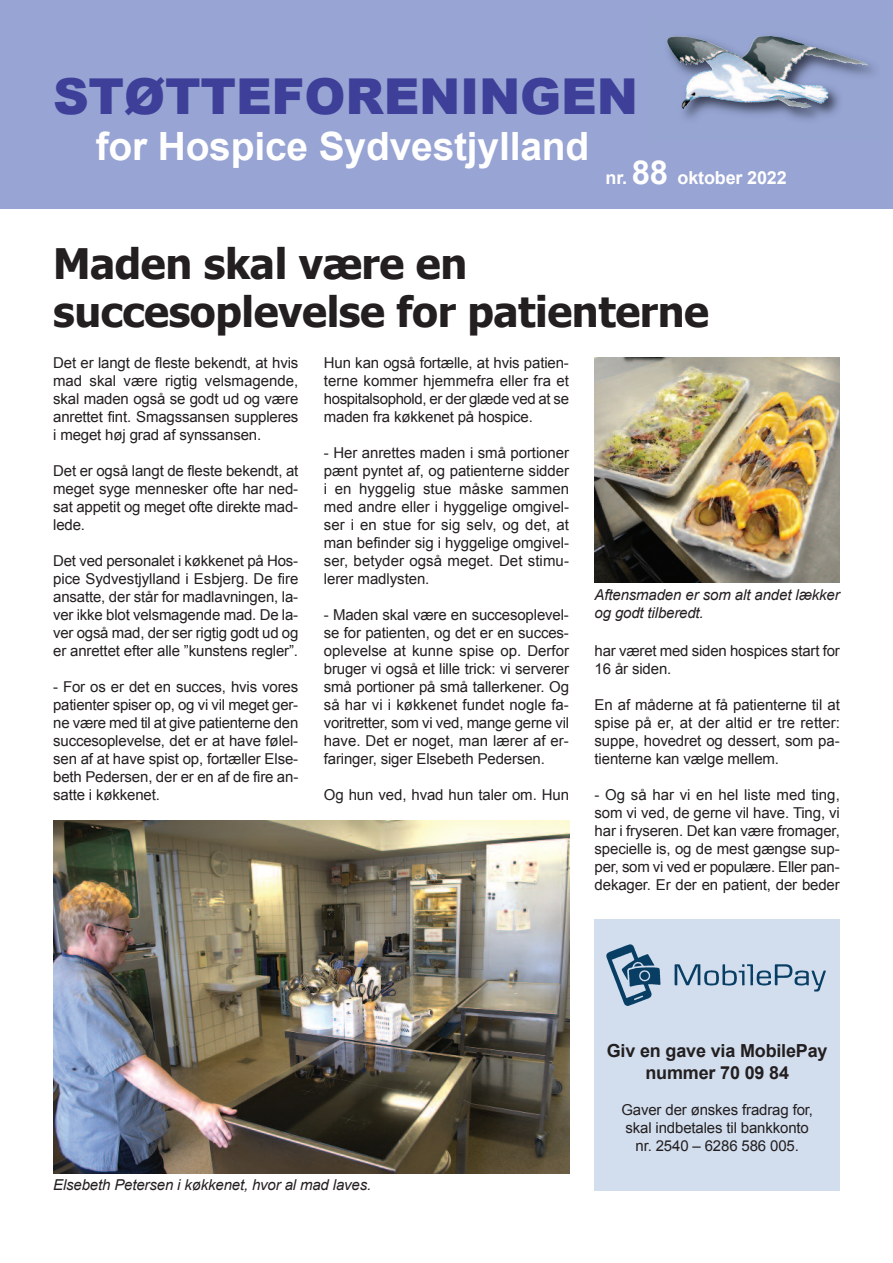
<style>
.page{position:relative;width:893px;height:1263px;background:#fff}
.page>*{position:absolute;margin:0;border:0;box-sizing:border-box;transform-origin:0 0}
.t1{font:900 49.5px "Arial";letter-spacing:-.005em;color:#3e3f99}
.t2{font:700 42px/48px "Tahoma";letter-spacing:-.01em;color:#231f20}
.t3{font:700 39px "Arial";letter-spacing:-.005em;color:#fff}
.t4{font:700 18px/22.5px "Arial";letter-spacing:-.01em;color:#231f20;text-align:center}
.t5{font:700 18px "Arial";letter-spacing:-.01em;color:#fff}
.t6{font:15px/18px "Arial";letter-spacing:-.01em;color:#231f20;text-align:justify}
.t7{font:italic 15px/18px "Arial";letter-spacing:-.01em;color:#231f20}
.s1{font-size:33px}
</style>
<div class="page">
<div style="left:0;top:0;width:893px;height:208px;background:#98a4d3"></div>
<img style="left:667px;top:35px;width:207px;height:85px">
<img style="left:768px;top:36px;width:100px;height:29px">
<div style="left:595px;top:919px;width:245px;height:272px;background:#d2deee"></div>
<img style="left:606px;top:944px;width:220px;height:61px">
<img style="left:53px;top:821px;width:516px;height:352px">
<img style="left:595px;top:357px;width:245px;height:226px">
<h1 class="t1" style="left:53px;top:59px;width:586px">STØTTEFORENINGEN</h1>
<h3 class="t3" style="left:96px;top:125px;width:495px">for Hospice Sydvestjylland</h3>
<p class="t5" style="left:606px;top:167px;width:183px">nr. <span class="s1">88</span> oktober 2022</p>
<h2 class="t2" style="left:53px;top:238px;width:657px">Maden skal være en succesoplevelse for patienterne</h2>
<p class="t6" style="left:53px;top:354px;width:247px">Det er langt de fleste bekendt, at hvis mad skal være rigtig velsmagende, skal maden også se godt ud og være anrettet fint. Smagssansen suppleres i meget høj grad af synssansen.</p>
<p class="t6" style="left:53px;top:462px;width:247px">Det er også langt de fleste bekendt, at meget syge mennesker ofte har ned&shy;sat appetit og meget ofte direkte mad&shy;lede.</p>
<p class="t6" style="left:53px;top:552px;width:247px">Det ved personalet i køkkenet på Hos&shy;pice Sydvestjylland i Esbjerg. De fire ansatte, der står for madlavningen, la&shy;ver ikke blot velsmagende mad. De la&shy;ver også mad, der ser rigtig godt ud og er anrettet efter alle ”kunstens regler”.</p>
<p class="t6" style="left:53px;top:678px;width:247px">- For os er det en succes, hvis vores patienter spiser op, og vi vil meget ger&shy;ne være med til at give patienterne den succesoplevelse, det er at have følel&shy;sen af at have spist op, fortæller Else&shy;beth Pedersen, der er en af de fire an&shy;satte i køkkenet.</p>
<p class="t6" style="left:324px;top:354px;width:247px">Hun kan også fortælle, at hvis patien&shy;terne kommer hjemmefra eller fra et hospitalsophold, er der glæde ved at se maden fra køkkenet på hospice.</p>
<p class="t6" style="left:324px;top:444px;width:247px">- Her anrettes maden i små portioner pænt pyntet af, og patienterne sidder i en hyggelig stue måske sammen med andre eller i hyggelige omgivel&shy;ser i en stue for sig selv, og det, at man befinder sig i hyggelige omgivel&shy;ser, betyder også meget. Det stimu&shy;lerer madlysten.</p>
<p class="t6" style="left:324px;top:606px;width:247px">- Maden skal være en succesoplevel&shy;se for patienten, og det er en succes&shy;oplevelse at kunne spise op. Derfor bruger vi også et lille trick: vi serverer små portioner på små tallerkener. Og så har vi i køkkenet fundet nogle fa&shy;voritretter, som vi ved, mange gerne vil have. Det er noget, man lærer af er&shy;faringer, siger Elsebeth Pedersen.</p>
<p class="t6" style="left:324px;top:786px;width:247px">Og hun ved, hvad hun taler om. Hun</p>
<p class="t7" style="left:595px;top:586px;width:247px">Aftensmaden er som alt andet lækker og godt tilberedt.</p>
<p class="t6" style="left:595px;top:642px;width:247px">har været med siden hospices start for<br>16 år siden.</p>
<p class="t6" style="left:595px;top:696px;width:247px">En af måderne at få patienterne til at spise på er, at der altid er tre retter: suppe, hovedret og dessert, som pa&shy;tienterne kan vælge mellem.</p>
<p class="t6" style="left:595px;top:786px;width:247px">- Og så har vi en hel liste med ting, som vi ved, de gerne vil have. Ting, vi har i fryseren. Det kan være fromager, specielle is, og de mest gængse sup&shy;per, som vi ved er populære. Eller pan&shy;dekager. Er der en patient, der beder</p>
<p class="t7" style="left:53px;top:1176px;width:320px">Elsebeth Petersen i køkkenet, hvor al mad laves.</p>
<p class="t4" style="left:607px;top:1039px;width:222px">Giv en gave via MobilePay nummer 70 09 84</p>
<p class="t6" style="left:621px;top:1101px;width:193px;text-align:center">Gaver der ønskes fradrag for, skal indbetales til bankkonto nr. 2540 – 6286 586 005.</p>
</div>
